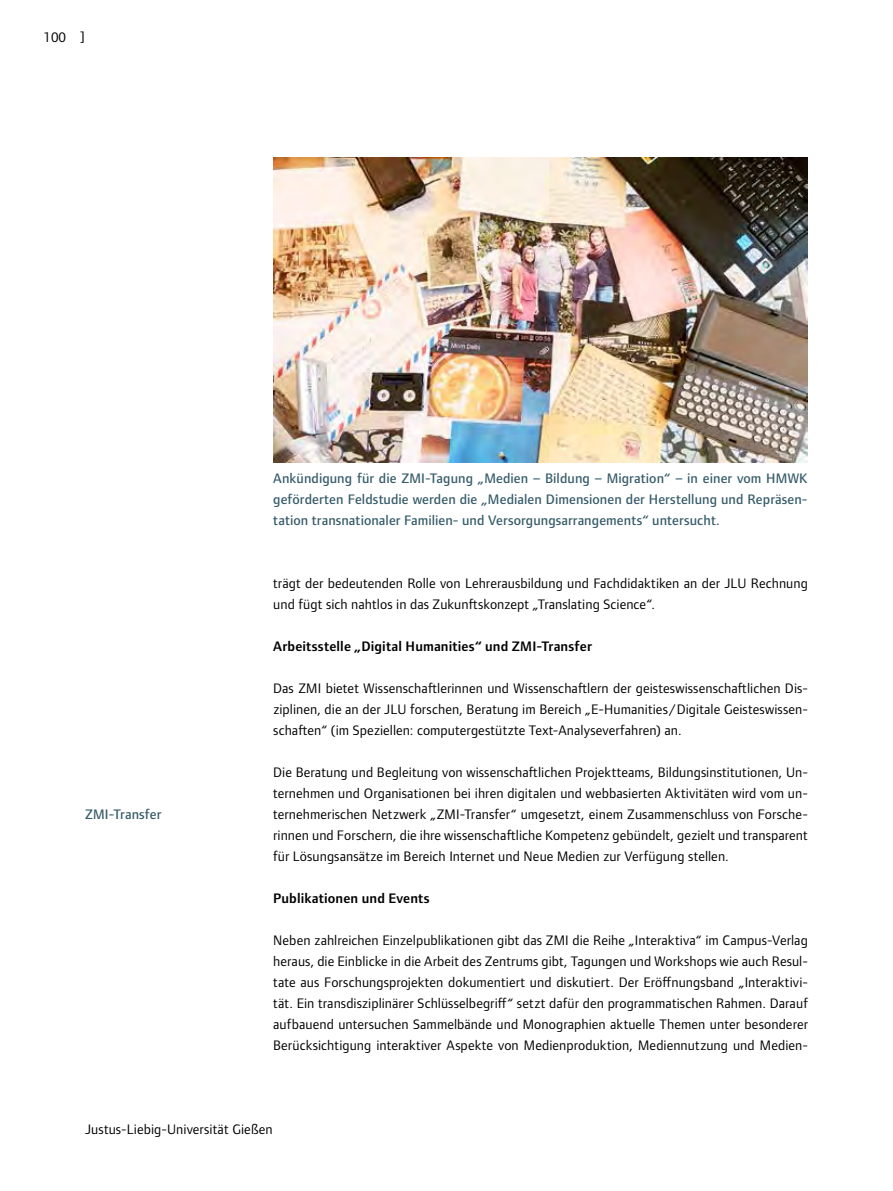
<style>
.page{position:relative;width:893px;height:1191px;background:#fff}
.page>*{position:absolute;margin:0;border:0;box-sizing:border-box;transform-origin:0 0}
.t1{font:14.25px/21px "Foundry Form Sans";letter-spacing:.005em;color:#000;text-align:justify}
.t2{font:500 14.25px/21px "Foundry Form Sans";letter-spacing:.005em;color:#365b6a;text-align:justify}
.t3{font:600 14.25px "Foundry Form Sans";letter-spacing:.01em;color:#000}
</style>
<div class="page">
<img style="left:273px;top:158px;width:535px;height:304px">
<p class="t1" style="left:43px;top:27px;width:43px">100 ]</p>
<p class="t2" style="left:85px;top:804px;width:78px">ZMI-Transfer</p>
<p class="t2" style="left:273px;top:468px;width:536px">Ankündigung für die ZMI-Tagung „Medien – Bildung – Migration“ – in einer vom HMWK geförderten Feldstudie werden die „Medialen Dimensionen der Herstellung und Repräsen&shy;tation transnationaler Familien- und Versorgungsarrangements“ untersucht.</p>
<p class="t1" style="left:273px;top:573px;width:536px">trägt der bedeutenden Rolle von Lehrerausbildung und Fachdidaktiken an der JLU Rechnung und fügt sich nahtlos in das Zukunftskonzept „Translating Science“.</p>
<p class="t3" style="left:273px;top:638px;width:320px">Arbeitsstelle „Digital Humanities“ und ZMI-Transfer</p>
<p class="t1" style="left:273px;top:678px;width:536px">Das ZMI bietet Wissenschaftlerinnen und Wissenschaftlern der geisteswissenschaftlichen Dis&shy;ziplinen, die an der JLU forschen, Beratung im Bereich „E-Humanities/Digitale Geisteswissen&shy;schaften“ (im Speziellen: computergestützte Text-Analyseverfahren) an.</p>
<p class="t1" style="left:273px;top:762px;width:536px">Die Beratung und Begleitung von wissenschaftlichen Projektteams, Bildungsinstitutionen, Un&shy;ternehmen und Organisationen bei ihren digitalen und webbasierten Aktivitäten wird vom un&shy;ternehmerischen Netzwerk „ZMI-Transfer“ umgesetzt, einem Zusammenschluss von Forsche&shy;rinnen und Forschern, die ihre wissenschaftliche Kompetenz gebündelt, gezielt und transparent für Lösungsansätze im Bereich Internet und Neue Medien zur Verfügung stellen.</p>
<p class="t3" style="left:273px;top:890px;width:158px">Publikationen und Events</p>
<p class="t1" style="left:273px;top:930px;width:536px">Neben zahlreichen Einzelpublikationen gibt das ZMI die Reihe „Interaktiva“ im Campus-Verlag heraus, die Einblicke in die Arbeit des Zentrums gibt, Tagungen und Workshops wie auch Resul&shy;tate aus Forschungsprojekten dokumentiert und diskutiert. Der Eröffnungsband „Interaktivi&shy;tät. Ein transdisziplinärer Schlüsselbegriff“ setzt dafür den programmatischen Rahmen. Darauf aufbauend untersuchen Sammelbände und Monographien aktuelle Themen unter besonderer Berücksichtigung interaktiver Aspekte von Medienproduktion, Mediennutzung und Medien-</p>
<p class="t1" style="left:85px;top:1119px;width:189px">Justus-Liebig-Universität Gießen</p>
</div>
